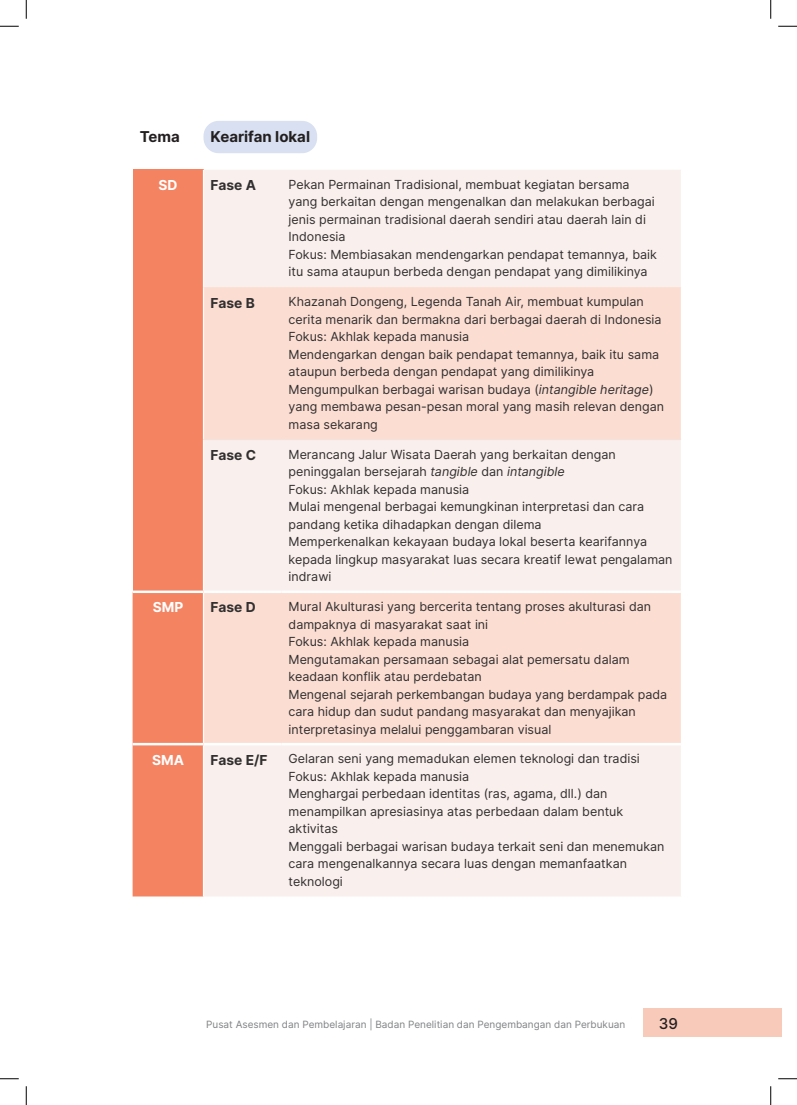
<style>
.page{position:relative;width:797px;height:1105px;background:#fff}
.page>*{position:absolute;margin:0;border:0;box-sizing:border-box;transform-origin:0 0}
.t1{font:700 15px "Inter";color:#231f20}
.t2{font:500 15px "Inter";color:#231f20}
.t3{font:700 13.75px "Inter";color:#312f30}
.t4{font:700 13.75px "Inter";color:#fff}
.t5{font:12.5px/17.5px "Inter";color:#312f30}
.t6{font:10px "Inter";color:#808285}
.s1{font-style:italic}
</style>
<div class="page">
<div style="left:643px;top:1008px;width:138px;height:29px;background:#f8caba"></div>
<div style="left:133px;top:170px;width:70px;height:422px;background:#f48362"></div>
<div style="left:204px;top:170px;width:477px;height:726px;background:#f9efec"></div>
<svg style="left:204px;top:287px;width:477px;height:456px;background:#fae3db"></svg>
<div style="left:133px;top:593px;width:70px;height:303px;background:#f48362"></div>
<hr style="left:133px;top:590px;width:70px;height:3px;background:#fff">
<hr style="left:203px;top:590px;width:78px;height:3px;background:#fff">
<hr style="left:281px;top:590px;width:400px;height:3px;background:#fff">
<hr style="left:204px;top:439px;width:77px;height:1px;background:#f6e1d9">
<hr style="left:281px;top:439px;width:400px;height:1px;background:#f6e1d9">
<hr style="left:133px;top:743px;width:70px;height:2px;background:#fff">
<hr style="left:203px;top:743px;width:78px;height:2px;background:#fff">
<hr style="left:281px;top:743px;width:400px;height:2px;background:#fff">
<div style="left:203px;top:121px;width:114px;height:32px;background:#d8e0f1;border-radius:15px"></div>
<svg style="left:0;top:25px;width:19px;height:2px"></svg>
<svg style="left:778px;top:25px;width:19px;height:2px"></svg>
<svg style="left:0;top:1078px;width:19px;height:1px"></svg>
<svg style="left:778px;top:1078px;width:19px;height:1px"></svg>
<svg style="left:25px;top:0;width:2px;height:19px"></svg>
<svg style="left:25px;top:1086px;width:2px;height:19px"></svg>
<svg style="left:770px;top:0;width:1px;height:19px"></svg>
<svg style="left:770px;top:1086px;width:1px;height:19px"></svg>
<p class="t1" style="left:140px;top:126px;width:42px">Tema</p>
<p class="t1" style="left:211px;top:126px;width:101px">Kearifan lokal</p>
<p class="t4" style="left:158px;top:175px;width:21px">SD</p>
<p class="t3" style="left:210px;top:175px;width:47px">Fase A</p>
<p class="t5" style="left:288px;top:175px;width:370px">Pekan Permainan Tradisional, membuat kegiatan bersama yang berkaitan dengan mengenalkan dan melakukan berbagai jenis permainan tradisional daerah sendiri atau daerah lain di Indonesia<br>Fokus: Membiasakan mendengarkan pendapat temannya, baik itu sama ataupun berbeda dengan pendapat yang dimilikinya</p>
<p class="t3" style="left:211px;top:292px;width:46px">Fase B</p>
<p class="t5" style="left:288px;top:293px;width:377px">Khazanah Dongeng, Legenda Tanah Air, membuat kumpulan cerita menarik dan bermakna dari berbagai daerah di Indonesia Fokus: Akhlak kepada manusia<br>Mendengarkan dengan baik pendapat temannya, baik itu sama ataupun berbeda dengan pendapat yang dimilikinya Mengumpulkan berbagai warisan budaya (<span class="s1">intangible heritage</span>) yang membawa pesan-pesan moral yang masih relevan dengan masa sekarang</p>
<p class="t3" style="left:211px;top:445px;width:47px">Fase C</p>
<p class="t5" style="left:288px;top:445px;width:385px">Merancang Jalur Wisata Daerah yang berkaitan dengan peninggalan bersejarah <span class="s1">tangible</span> dan <span class="s1">intangible<br></span>Fokus: Akhlak kepada manusia<br>Mulai mengenal berbagai kemungkinan interpretasi dan cara pandang ketika dihadapkan dengan dilema<br>Memperkenalkan kekayaan budaya lokal beserta kearifannya kepada lingkup masyarakat luas secara kreatif lewat pengalaman indrawi</p>
<p class="t4" style="left:153px;top:597px;width:32px">SMP</p>
<p class="t3" style="left:211px;top:597px;width:47px">Fase D</p>
<p class="t5" style="left:288px;top:597px;width:380px">Mural Akulturasi yang bercerita tentang proses akulturasi dan dampaknya di masyarakat saat ini<br>Fokus: Akhlak kepada manusia<br>Mengutamakan persamaan sebagai alat pemersatu dalam keadaan konflik atau perdebatan<br>Mengenal sejarah perkembangan budaya yang berdampak pada cara hidup dan sudut pandang masyarakat dan menyajikan interpretasinya melalui penggambaran visual</p>
<p class="t4" style="left:152px;top:749px;width:33px">SMA</p>
<p class="t3" style="left:211px;top:749px;width:58px">Fase E/F</p>
<p class="t5" style="left:288px;top:750px;width:377px">Gelaran seni yang memadukan elemen teknologi dan tradisi Fokus: Akhlak kepada manusia<br>Menghargai perbedaan identitas (ras, agama, dll.) dan menampilkan apresiasinya atas perbedaan dalam bentuk aktivitas<br>Menggali berbagai warisan budaya terkait seni dan menemukan cara mengenalkannya secara luas dengan memanfaatkan teknologi</p>
<p class="t6" style="left:206px;top:1017px;width:420px">Pusat Asesmen dan Pembelajaran | Badan Penelitian dan Pengembangan dan Perbukuan</p>
<p class="t2" style="left:659px;top:1012px;width:21px">39</p>
</div>
